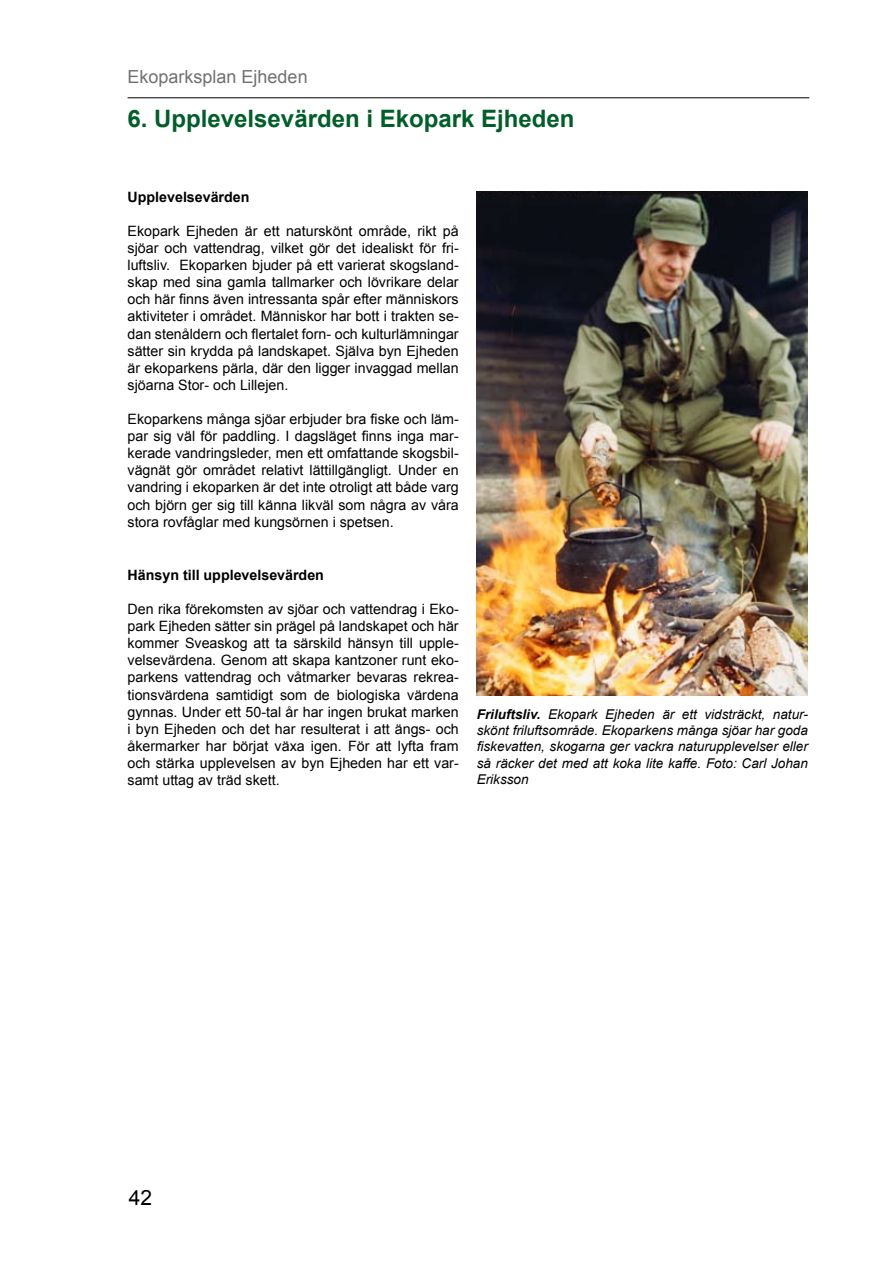
<style>
.page{position:relative;width:893px;height:1263px;background:#fff}
.page>*{position:absolute;margin:0;border:0;box-sizing:border-box;transform-origin:0 0}
.t1{font:700 24px "Arial";color:#005f28}
.t2{font:21px "Arial";color:#000}
.t3{font:18px "Arial";color:#707173}
.t4{font:14.25px/17.1px "Arial";color:#000;text-align:justify}
.t5{font:700 14.25px "Arial";color:#000}
.t6{font:italic 13.5px/16.2px "Arial";color:#000;text-align:justify}
.s1{font-weight:700}
</style>
<div class="page">
<hr style="left:128px;top:98px;width:681px;height:1px;background:#000">
<img style="left:477px;top:191px;width:331px;height:504px">
<p class="t3" style="left:128px;top:65px;width:182px">Ekoparksplan Ejheden</p>
<h1 class="t1" style="left:128px;top:102px;width:448px">6. Upplevelsevärden i Ekopark Ejheden</h1>
<p class="t5" style="left:128px;top:187px;width:123px">Upplevelsevärden</p>
<p class="t4" style="left:128px;top:223px;width:333px">Ekopark Ejheden är ett naturskönt område, rikt på sjöar och vattendrag, vilket gör det idealiskt för fri&shy;luftsliv. Ekoparken bjuder på ett varierat skogsland&shy;skap med sina gamla tallmarker och lövrikare delar och här finns även intressanta spår efter människors aktiviteter i området. Människor har bott i trakten se&shy;dan stenåldern och flertalet forn- och kulturlämningar sätter sin krydda på landskapet. Själva byn Ejheden är ekoparkens pärla, där den ligger invaggad mellan sjöarna Stor- och Lillejen.</p>
<p class="t4" style="left:128px;top:411px;width:333px">Ekoparkens många sjöar erbjuder bra fiske och läm&shy;par sig väl för paddling. I dagsläget finns inga mar&shy;kerade vandringsleder, men ett omfattande skogsbil&shy;vägnät gör området relativt lättillgängligt. Under en vandring i ekoparken är det inte otroligt att både varg och björn ger sig till känna likväl som några av våra stora rovfåglar med kungsörnen i spetsen.</p>
<p class="t5" style="left:128px;top:565px;width:198px">Hänsyn till upplevelsevärden</p>
<p class="t4" style="left:128px;top:601px;width:333px">Den rika förekomsten av sjöar och vattendrag i Eko&shy;park Ejheden sätter sin prägel på landskapet och här kommer Sveaskog att ta särskild hänsyn till upple&shy;velsevärdena. Genom att skapa kantzoner runt eko&shy;parkens vattendrag och våtmarker bevaras rekrea&shy;tionsvärdena samtidigt som de biologiska värdena gynnas. Under ett 50-tal år har ingen brukat marken i byn Ejheden och det har resulterat i att ängs- och åkermarker har börjat växa igen. För att lyfta fram och stärka upplevelsen av byn Ejheden har ett var&shy;samt uttag av träd skett.</p>
<p class="t6" style="left:477px;top:706px;width:333px"><span class="s1">Friluftsliv.</span> Ekopark Ejheden är ett vidsträckt, natur&shy;skönt friluftsområde. Ekoparkens många sjöar har goda fiskevatten, skogarna ger vackra naturupplevelser eller så räcker det med att koka lite kaffe. Foto: Carl Johan Eriksson</p>
<h2 class="t2" style="left:129px;top:1183px;width:23px">42</h2>
</div>
